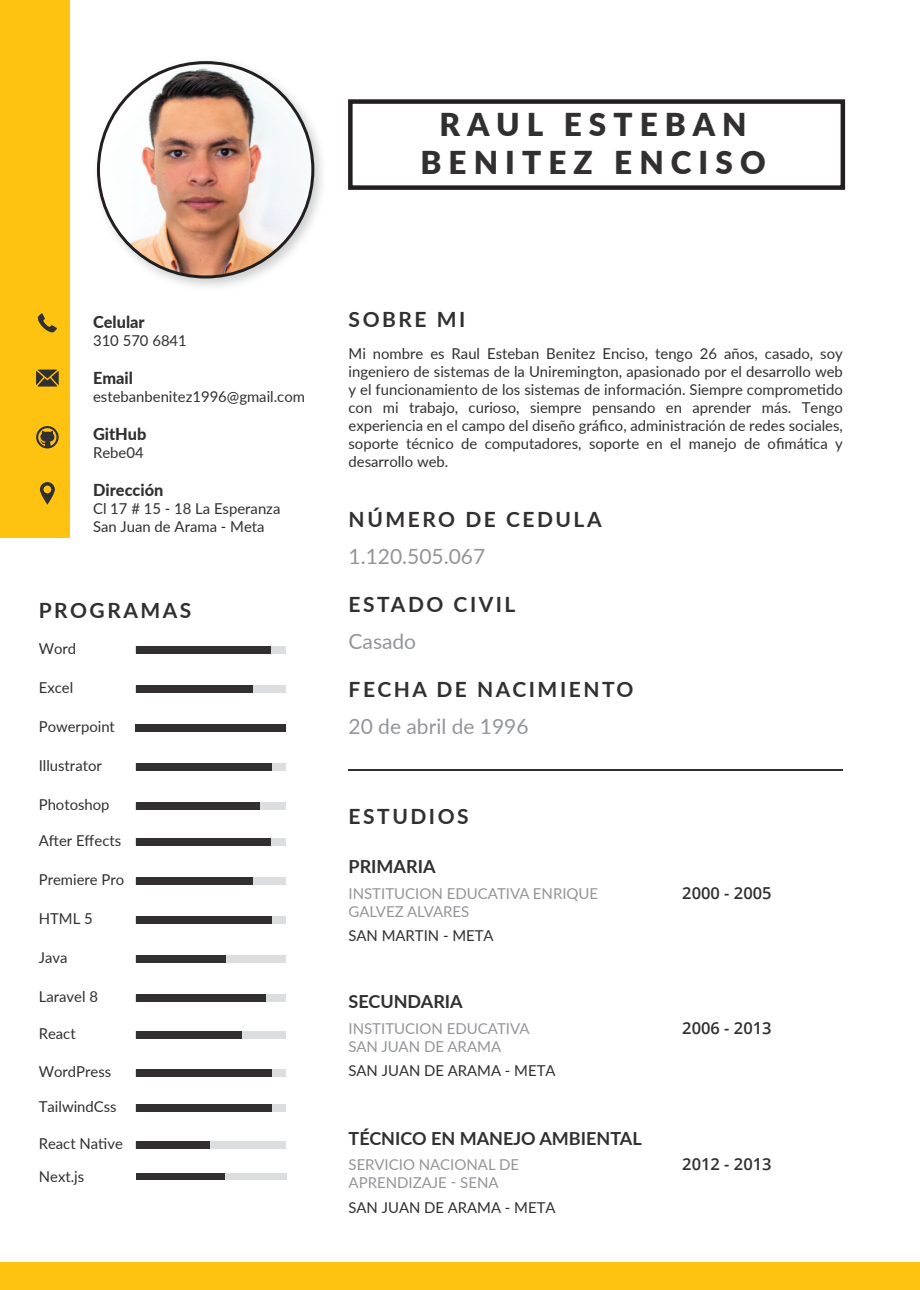
<style>
.page{position:relative;width:920px;height:1290px;background:#fff}
.page>*{position:absolute;margin:0;border:0;box-sizing:border-box;transform-origin:0 0}
.t1{font:900 31.5px/37.8px "Lato";letter-spacing:.225em;color:#312f30;text-align:center}
.t2{font:700 21px "Lato";letter-spacing:.12em;color:#312f30}
.t3{font:21px "Lato";color:#939598}
.t4{font:700 18px "Lato";color:#312f30}
.t5{font:800 16.5px "Lato";color:#312f30}
.t6{font:600 16.5px "Open Sans";color:#312f30}
.t7{font:15px/18px "Lato";color:#312f30}
.t8{font:15px/18px "Lato";color:#939598}
</style>
<div class="page">
<div style="left:0;top:0;width:69px;height:537px;background:#fec210"></div>
<div style="left:136px;top:724px;width:150px;height:8px;background:#312f30"></div>
<div style="left:136px;top:763px;width:150px;height:8px;background:#dcdddf"></div>
<div style="left:136px;top:763px;width:136px;height:8px;background:#312f30"></div>
<div style="left:136px;top:802px;width:150px;height:8px;background:#dcdddf"></div>
<div style="left:136px;top:802px;width:123px;height:8px;background:#312f30"></div>
<div style="left:136px;top:685px;width:150px;height:8px;background:#dcdddf"></div>
<div style="left:136px;top:685px;width:117px;height:8px;background:#312f30"></div>
<div style="left:136px;top:646px;width:150px;height:8px;background:#dcdddf"></div>
<div style="left:136px;top:646px;width:134px;height:8px;background:#312f30"></div>
<div style="left:136px;top:916px;width:150px;height:8px;background:#dcdddf"></div>
<div style="left:136px;top:916px;width:136px;height:8px;background:#312f30"></div>
<div style="left:136px;top:955px;width:150px;height:8px;background:#dcdddf"></div>
<div style="left:136px;top:955px;width:90px;height:8px;background:#312f30"></div>
<div style="left:136px;top:994px;width:150px;height:8px;background:#dcdddf"></div>
<div style="left:136px;top:994px;width:129px;height:8px;background:#312f30"></div>
<div style="left:136px;top:877px;width:150px;height:8px;background:#dcdddf"></div>
<div style="left:136px;top:877px;width:117px;height:8px;background:#312f30"></div>
<div style="left:136px;top:838px;width:150px;height:8px;background:#dcdddf"></div>
<div style="left:136px;top:838px;width:134px;height:8px;background:#312f30"></div>
<div style="left:136px;top:1031px;width:150px;height:7px;background:#dcdddf"></div>
<div style="left:136px;top:1031px;width:106px;height:7px;background:#312f30"></div>
<div style="left:136px;top:1173px;width:150px;height:6px;background:#dcdddf"></div>
<div style="left:136px;top:1173px;width:88px;height:6px;background:#312f30"></div>
<div style="left:136px;top:1069px;width:150px;height:7px;background:#dcdddf"></div>
<div style="left:136px;top:1069px;width:136px;height:7px;background:#312f30"></div>
<div style="left:136px;top:1104px;width:150px;height:8px;background:#dcdddf"></div>
<div style="left:136px;top:1104px;width:136px;height:8px;background:#312f30"></div>
<div style="left:136px;top:1141px;width:150px;height:7px;background:#dcdddf"></div>
<div style="left:136px;top:1141px;width:74px;height:7px;background:#312f30"></div>
<svg style="left:40px;top:482px;width:15px;height:23px"></svg>
<svg style="left:38px;top:313px;width:19px;height:19px"></svg>
<svg style="left:36px;top:426px;width:23px;height:22px"></svg>
<svg style="left:36px;top:370px;width:23px;height:17px"></svg>
<img style="left:96px;top:61px;width:226px;height:226px">
<img style="left:98px;top:63px;width:215px;height:214px">
<hr style="left:349px;top:770px;width:494px;height:1px;background:#312f30">
<div style="left:348px;top:99px;width:497px;height:91px;border:4px solid #231f20"></div>
<div style="left:0;top:1262px;width:920px;height:28px;background:#fec210"></div>
<h1 class="t1" style="left:420px;top:106px;width:347px">RAUL ESTEBAN<br>BENITEZ ENCISO</h1>
<p class="t5" style="left:93px;top:312px;width:53px">Celular</p>
<p class="t7" style="left:93px;top:330px;width:95px">310 570 6841</p>
<p class="t5" style="left:93px;top:368px;width:41px">Email</p>
<p class="t7" style="left:93px;top:387px;width:213px">estebanbenitez1996@gmail.com</p>
<p class="t5" style="left:93px;top:425px;width:55px">GitHub</p>
<p class="t7" style="left:93px;top:443px;width:52px">Rebe04</p>
<p class="t5" style="left:93px;top:481px;width:72px">Dirección</p>
<p class="t7" style="left:93px;top:499px;width:189px">Cl 17 # 15 - 18 La Esperanza<br>San Juan de Arama - Meta</p>
<h2 class="t2" style="left:39px;top:599px;width:154px">PROGRAMAS</h2>
<p class="t7" style="left:39px;top:641px;width:39px">Word</p>
<p class="t7" style="left:39px;top:680px;width:36px">Excel</p>
<p class="t7" style="left:39px;top:719px;width:78px">Powerpoint</p>
<p class="t7" style="left:39px;top:758px;width:65px">Illustrator</p>
<p class="t7" style="left:39px;top:797px;width:72px">Photoshop</p>
<p class="t7" style="left:39px;top:831px;width:84px">After Effects</p>
<p class="t7" style="left:39px;top:870px;width:87px">Premiere Pro</p>
<p class="t7" style="left:39px;top:909px;width:55px">HTML 5</p>
<p class="t7" style="left:39px;top:950px;width:30px">Java</p>
<p class="t7" style="left:39px;top:987px;width:61px">Laravel 8</p>
<p class="t7" style="left:39px;top:1026px;width:38px">React</p>
<p class="t7" style="left:39px;top:1064px;width:74px">WordPress</p>
<p class="t7" style="left:39px;top:1099px;width:79px">TailwindCss</p>
<p class="t7" style="left:39px;top:1134px;width:86px">React Native</p>
<p class="t7" style="left:39px;top:1168px;width:47px">Next.js</p>
<h2 class="t2" style="left:349px;top:308px;width:118px">SOBRE MI</h2>
<p class="t7" style="left:349px;top:344px;width:496px;text-align:justify">Mi nombre es Raul Esteban Benitez Enciso, tengo 26 años, casado, soy ingeniero de sistemas de la Uniremington, apasionado por el desarrollo web y el funcionamiento de los sistemas de información. Siempre comprometido con mi trabajo, curioso, siempre pensando en aprender más. Tengo experiencia en el campo del diseño gráfico, administración de redes sociales, soporte técnico de computadores, soporte en el manejo de ofimática y desarrollo web.</p>
<h2 class="t2" style="left:349px;top:507px;width:254px">NÚMERO DE CEDULA</h2>
<h2 class="t3" style="left:349px;top:541px;width:138px">1.120.505.067</h2>
<h2 class="t2" style="left:349px;top:592px;width:168px">ESTADO CIVIL</h2>
<h2 class="t3" style="left:349px;top:633px;width:69px">Casado</h2>
<h2 class="t2" style="left:349px;top:677px;width:286px">FECHA DE NACIMIENTO</h2>
<h2 class="t3" style="left:349px;top:711px;width:182px">20 de abril de 1996</h2>
<h2 class="t2" style="left:349px;top:804px;width:122px">ESTUDIOS</h2>
<p class="t4" style="left:349px;top:856px;width:88px">PRIMARIA</p>
<p class="t8" style="left:349px;top:883px;width:251px">INSTITUCION EDUCATIVA ENRIQUE<br>GALVEZ ALVARES</p>
<p class="t6" style="left:682px;top:887px;width:91px">2000 - 2005</p>
<p class="t7" style="left:349px;top:926px;width:146px">SAN MARTIN - META</p>
<p class="t4" style="left:349px;top:992px;width:116px">SECUNDARIA</p>
<p class="t8" style="left:349px;top:1019px;width:183px">INSTITUCION EDUCATIVA<br>SAN JUAN DE ARAMA</p>
<p class="t6" style="left:682px;top:1022px;width:91px">2006 - 2013</p>
<p class="t7" style="left:349px;top:1061px;width:208px">SAN JUAN DE ARAMA - META</p>
<p class="t4" style="left:349px;top:1128px;width:295px">TÉCNICO EN MANEJO AMBIENTAL</p>
<p class="t8" style="left:349px;top:1155px;width:172px">SERVICIO NACIONAL DE<br>APRENDIZAJE - SENA</p>
<p class="t6" style="left:682px;top:1158px;width:91px">2012 - 2013</p>
<p class="t7" style="left:349px;top:1197px;width:208px">SAN JUAN DE ARAMA - META</p>
</div>
